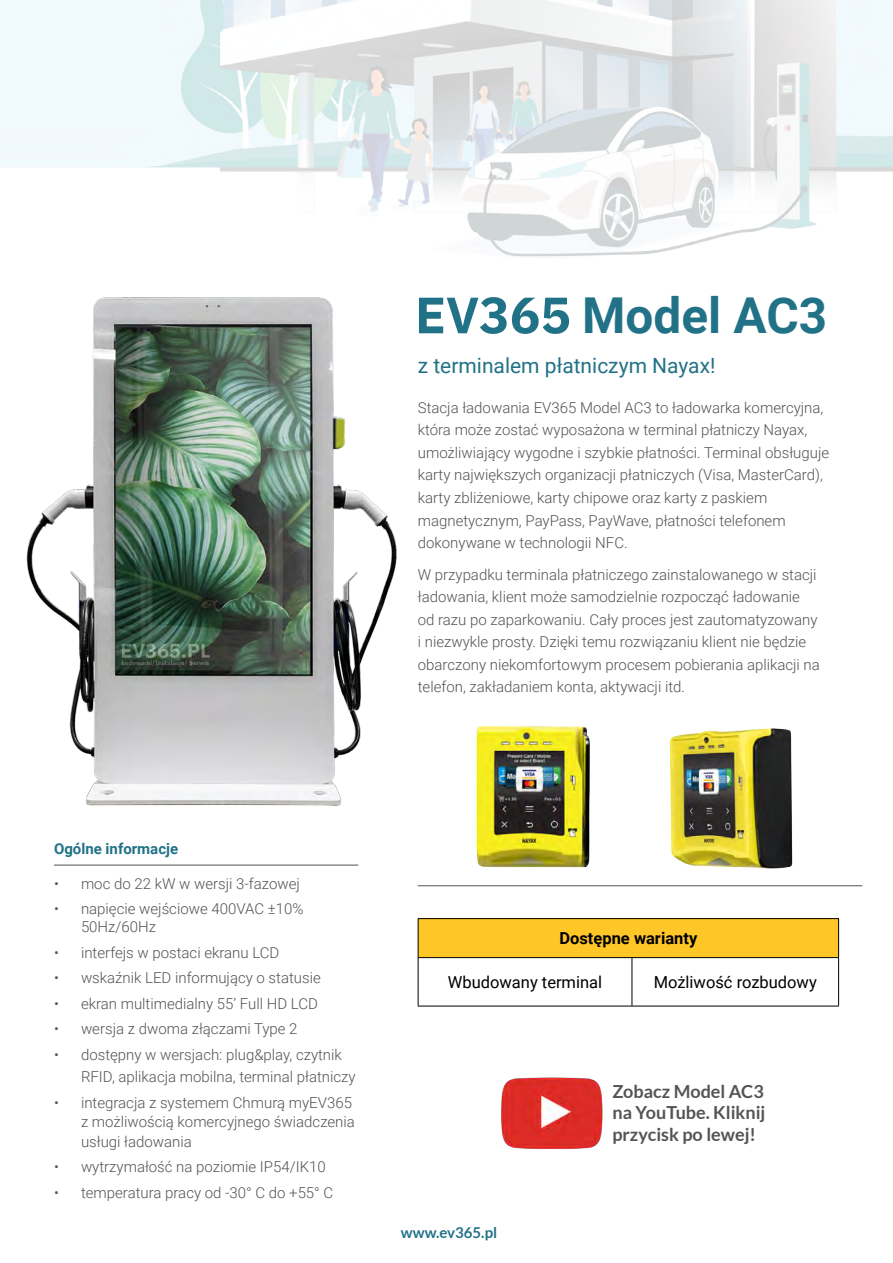
<style>
.page{position:relative;width:893px;height:1263px;background:#fff}
.page>*{position:absolute;margin:0;border:0;box-sizing:border-box;transform-origin:0 0}
.t1{font:700 49.5px "Roboto";color:#217287}
.t2{font:21px "Roboto";color:#217287}
.t3{font:700 18px/21.6px "Lato";color:#545454;text-align:justify}
.t4{font:16.5px "Roboto";color:#000}
.t5{font:700 16.5px "Roboto";color:#000}
.t6{font:300 15px/22.5px "Roboto";color:#535353}
.t7{font:700 15px "Roboto";color:#217287}
.t8{font:700 15px "Lato";color:#217287}
.s1{font-family:"IBM Plex Sans";font-size:51px}
</style>
<div class="page">
<img style="left:26px;top:297px;width:371px;height:509px">
<hr style="left:418px;top:885px;width:444px;height:1px;background:#535353">
<div style="left:418px;top:918px;width:421px;height:39px;background:#ffc627"></div>
<svg style="left:419px;top:958px;width:419px;height:48px"></svg>
<hr style="left:418px;top:918px;width:214px;height:1px;background:#000">
<hr style="left:418px;top:919px;width:1px;height:38px;background:#000">
<hr style="left:632px;top:918px;width:207px;height:1px;background:#000">
<hr style="left:838px;top:919px;width:1px;height:38px;background:#000">
<hr style="left:418px;top:957px;width:214px;height:1px;background:#000">
<hr style="left:418px;top:958px;width:1px;height:48px;background:#000">
<hr style="left:632px;top:957px;width:207px;height:1px;background:#000">
<hr style="left:632px;top:958px;width:1px;height:48px;background:#000">
<hr style="left:838px;top:958px;width:1px;height:48px;background:#000">
<hr style="left:418px;top:1006px;width:214px;height:1px;background:#000">
<hr style="left:632px;top:1006px;width:207px;height:1px;background:#000">
<img style="left:670px;top:728px;width:123px;height:141px">
<img style="left:476px;top:726px;width:114px;height:142px">
<img style="left:501px;top:1077px;width:102px;height:72px">
<hr style="left:54px;top:865px;width:304px;height:1px;background:#535353">
<img style="left:0;top:0;width:893px;height:257px">
<h1 class="t1" style="left:415px;top:281px;width:414px"><span class="s1">EV365</span> Model AC3</h1>
<h2 class="t2" style="left:418px;top:351px;width:299px">z terminalem płatniczym Nayax!</h2>
<p class="t6" style="left:418px;top:396px;width:413px">Stacja ładowania EV365 Model AC3 to ładowarka komercyjna, która może zostać wyposażona w terminal płatniczy Nayax, umożliwiający wygodne i szybkie płatności. Terminal obsługuje karty największych organizacji płatniczych (Visa, MasterCard), karty zbliżeniowe, karty chipowe oraz karty z paskiem magnetycznym, PayPass, PayWave, płatności telefonem dokonywane w technologii NFC.</p>
<p class="t6" style="left:418px;top:562px;width:404px">W przypadku terminala płatniczego zainstalowanego w stacji ładowania, klient może samodzielnie rozpocząć ładowanie od razu po zaparkowaniu. Cały proces jest zautomatyzowany i niezwykle prosty. Dzięki temu rozwiązaniu klient nie będzie obarczony niekomfortowym procesem pobierania aplikacji na telefon, zakładaniem konta, aktywacji itd.</p>
<p class="t7" style="left:54px;top:838px;width:126px">Ogólne informacje</p>
<p class="t6" style="left:54px;top:872px;width:247px">• moc do 22 kW w wersji 3-fazowej</p>
<p class="t6" style="left:81px;top:899px;width:224px;line-height:18px;text-indent:-27px">• napięcie wejściowe 400VAC ±10%<br>50Hz/60Hz</p>
<p class="t6" style="left:54px;top:941px;width:227px">• interfejs w postaci ekranu LCD</p>
<p class="t6" style="left:54px;top:966px;width:268px">• wskaźnik LED informujący o statusie</p>
<p class="t6" style="left:54px;top:992px;width:265px">• ekran multimedialny 55’ Full HD LCD</p>
<p class="t6" style="left:54px;top:1017px;width:245px">• wersja z dwoma złączami Type 2</p>
<p class="t6" style="left:81px;top:1043px;width:276px;text-indent:-27px">• dostępny w wersjach: plug&amp;play, czytnik<br>RFID, aplikacja mobilna, terminal płatniczy</p>
<p class="t6" style="left:81px;top:1092px;width:275px;line-height:19.5px;text-indent:-27px">• integracja z systemem Chmurą myEV365 z możliwością komercyjnego świadczenia usługi ładowania</p>
<p class="t6" style="left:54px;top:1155px;width:273px">• wytrzymałość na poziomie IP54/IK10</p>
<p class="t6" style="left:54px;top:1181px;width:281px">• temperatura pracy od -30° C do +55° C</p>
<p class="t5" style="left:559px;top:927px;width:139px">Dostępne warianty</p>
<p class="t4" style="left:448px;top:970px;width:156px">Wbudowany terminal</p>
<p class="t4" style="left:654px;top:970px;width:165px">Możliwość rozbudowy</p>
<p class="t8" style="left:401px;top:1223px;width:98px">www.ev365.pl</p>
<p class="t3" style="left:612px;top:1080px;width:155px">Zobacz Model AC3 na YouTube. Kliknij przycisk po lewej!</p>
</div>
